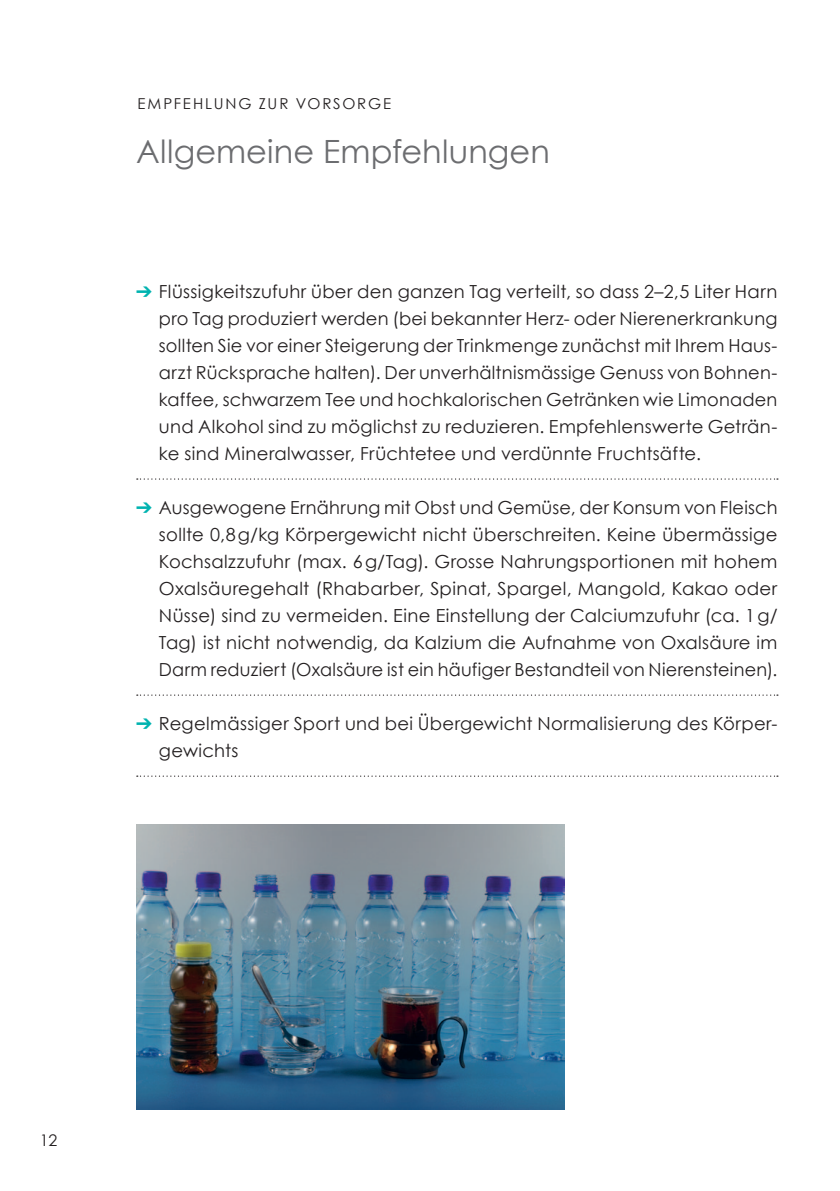
<style>
.page{position:relative;width:840px;height:1191px;background:#fff}
.page>*{position:absolute;margin:0;border:0;box-sizing:border-box;transform-origin:0 0}
.Überschrift_2{font:32px "Century Gothic";letter-spacing:.005em;color:#6c6d70}
.Aufzählung_Pfeil{font:18px/27px "Century Gothic";letter-spacing:.015em;color:#231f20;text-align:justify}
.t1{font:16px "Century Gothic";color:#231f20}
.Überschrift_1{font:15px "Century Gothic";letter-spacing:.125em;color:#231f20}
.s1{color:#00b3b0}
</style>
<div class="page">
<svg style="left:137px;top:478px;width:640px;height:1px"></svg>
<svg style="left:137px;top:694px;width:640px;height:1px"></svg>
<svg style="left:137px;top:775px;width:640px;height:1px"></svg>
<img style="left:136px;top:825px;width:428px;height:284px">
<p class="Überschrift_1" style="left:137px;top:93px;width:255px">EMPFEHLUNG ZUR VORSORGE</p>
<p class="Überschrift_2" style="left:136px;top:129px;width:415px">Allgemeine Empfehlungen</p>
<p class="Aufzählung_Pfeil" style="left:159px;top:278px;width:619px;text-indent:-23px"><span class="s1">➔</span> Flüssigkeitszufuhr über den ganzen Tag verteilt, so dass 2–2,5 Liter Harn pro Tag produziert werden (bei bekannter Herz- oder Nierenerkrankung sollten Sie vor einer Steigerung der Trinkmenge zunächst mit Ihrem Haus&shy;arzt Rücksprache halten). Der unverhältnismässige Genuss von Bohnen&shy;kaffee, schwarzem Tee und hochkalorischen Getränken wie Limonaden und Alkohol sind zu möglichst zu reduzieren. Empfehlenswerte Geträn&shy;ke sind Mineralwasser, Früchtetee und verdünnte Fruchtsäfte.</p>
<p class="Aufzählung_Pfeil" style="left:159px;top:494px;width:619px;text-indent:-23px"><span class="s1">➔</span> Ausgewogene Ernährung mit Obst und Gemüse, der Konsum von Fleisch sollte 0,8g/kg Körpergewicht nicht überschreiten. Keine übermässige Kochsalzzufuhr (max. 6g/Tag). Grosse Nahrungsportionen mit hohem Oxalsäuregehalt (Rhabarber, Spinat, Spargel, Mangold, Kakao oder Nüsse) sind zu vermeiden. Eine Einstellung der Calciumzufuhr (ca. 1g/ Tag) ist nicht notwendig, da Kalzium die Aufnahme von Oxalsäure im Darm reduziert (Oxalsäure ist ein häufiger Bestandteil von Nierensteinen).</p>
<p class="Aufzählung_Pfeil" style="left:159px;top:710px;width:619px;text-indent:-23px"><span class="s1">➔</span> Regelmässiger Sport und bei Übergewicht Normalisierung des Körper&shy;gewichts</p>
<p class="t1" style="left:40px;top:1128px;width:19px">12</p>
</div>
